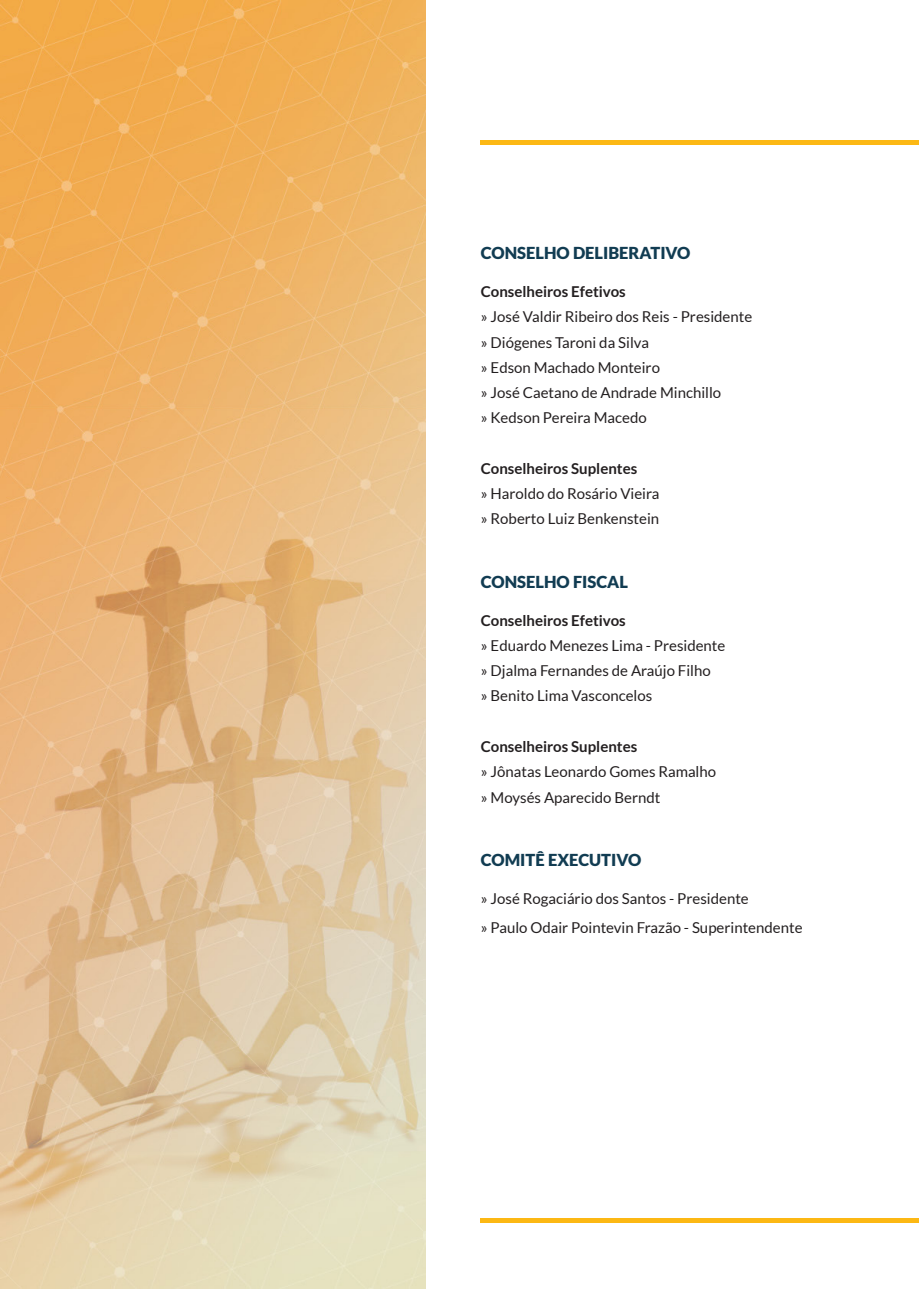
<style>
.page{position:relative;width:919px;height:1289px;background:#fff}
.page>*{position:absolute;margin:0;border:0;box-sizing:border-box;transform-origin:0 0}
.t1{font:900 16.5px "Lato";color:#113c52}
.t2{font:15px "Lato";color:#231f20}
.t3{font:700 15px "Lato";color:#231f20}
</style>
<div class="page">
<div style="left:480px;top:1217px;width:438px;height:5px;background:#fcb814"></div>
<div style="left:480px;top:140px;width:438px;height:5px;background:#fcb814"></div>
<img style="left:0;top:0;width:425px;height:1288px">
<p class="t1" style="left:480px;top:243px;width:211px">CONSELHO DELIBERATIVO</p>
<p class="t3" style="left:480px;top:283px;width:147px">Conselheiros Efetivos</p>
<p class="t2" style="left:480px;top:308px;width:273px">» José Valdir Ribeiro dos Reis - Presidente</p>
<p class="t2" style="left:480px;top:334px;width:170px">» Diógenes Taroni da Silva</p>
<p class="t2" style="left:480px;top:359px;width:181px">» Edson Machado Monteiro</p>
<p class="t2" style="left:480px;top:384px;width:242px">» José Caetano de Andrade Minchillo</p>
<p class="t2" style="left:480px;top:409px;width:167px">» Kedson Pereira Macedo</p>
<p class="t3" style="left:480px;top:460px;width:158px">Conselheiros Suplentes</p>
<p class="t2" style="left:480px;top:485px;width:180px">» Haroldo do Rosário Vieira</p>
<p class="t2" style="left:480px;top:510px;width:180px">» Roberto Luiz Benkenstein</p>
<p class="t1" style="left:480px;top:572px;width:149px">CONSELHO FISCAL</p>
<p class="t3" style="left:480px;top:611px;width:147px">Conselheiros Efetivos</p>
<p class="t2" style="left:480px;top:637px;width:246px">» Eduardo Menezes Lima - Presidente</p>
<p class="t2" style="left:480px;top:662px;width:231px">» Djalma Fernandes de Araújo Filho</p>
<p class="t2" style="left:480px;top:687px;width:173px">» Benito Lima Vasconcelos</p>
<p class="t3" style="left:480px;top:738px;width:158px">Conselheiros Suplentes</p>
<p class="t2" style="left:480px;top:763px;width:237px">» Jônatas Leonardo Gomes Ramalho</p>
<p class="t2" style="left:480px;top:788px;width:181px">» Moysés Aparecido Berndt</p>
<p class="t1" style="left:480px;top:850px;width:162px">COMITÊ EXECUTIVO</p>
<p class="t2" style="left:480px;top:890px;width:269px">» José Rogaciário dos Santos - Presidente</p>
<p class="t2" style="left:480px;top:919px;width:323px">» Paulo Odair Pointevin Frazão - Superintendente</p>
</div>
